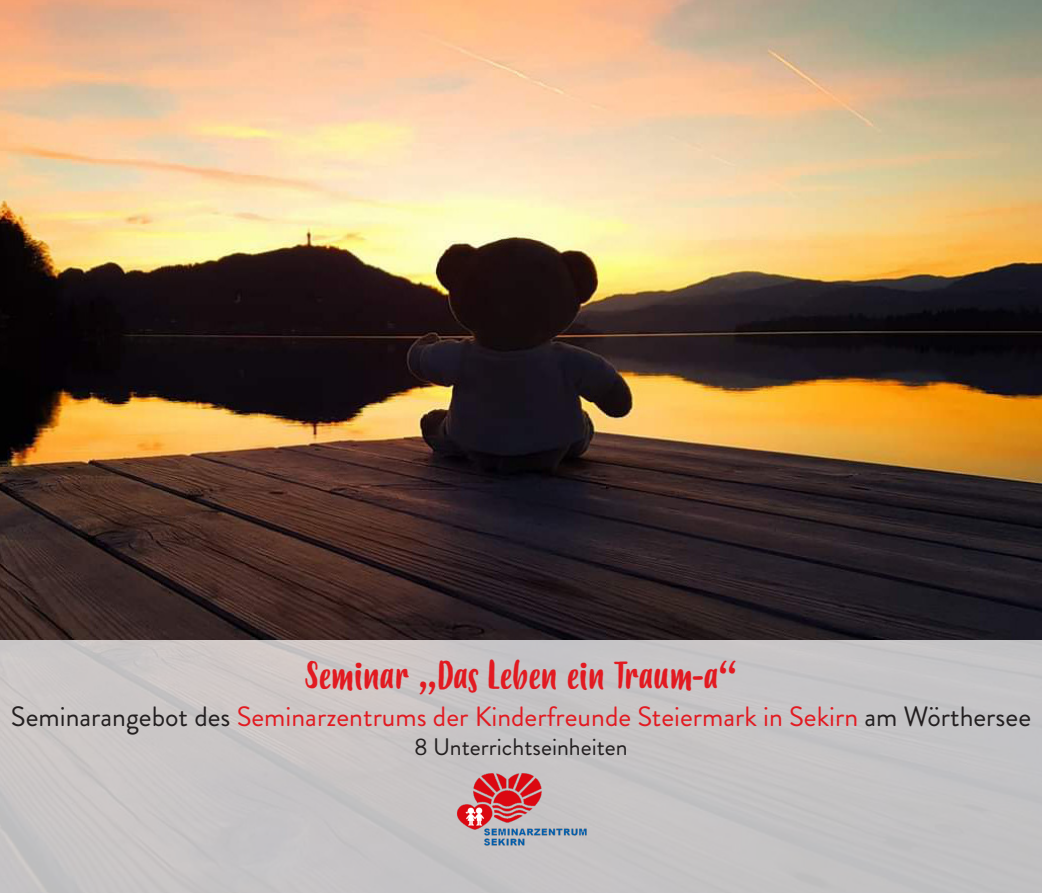
<style>
.page{position:relative;width:1042px;height:893px;background:#fff}
.page>*{position:absolute;margin:0;border:0;box-sizing:border-box;transform-origin:0 0}
.t1{font:37.8px "Budidaya";color:#e21a21}
.t2{font:27.82px "Brandon Grotesque";color:#e21a21}
.t3{font:23.97px "Brandon Grotesque";color:#231f20}
.s1{color:#231f20}
</style>
<div class="page">
<img style="left:455px;top:770px;width:132px;height:78px">
<img style="left:0;top:0;width:1042px;height:640px">
<p class="t1" style="left:305px;top:654px;width:434px">Seminar „Das Leben ein Traum-a“</p>
<p class="t2" style="left:11px;top:697px;width:1021px"><span class="s1">Seminarangebot des</span> Seminarzentrums der Kinderfreunde Steiermark in Sekirn <span class="s1">am Wörthersee</span></p>
<p class="t3" style="left:414px;top:730px;width:215px">8 Unterrichtseinheiten</p>
</div>
